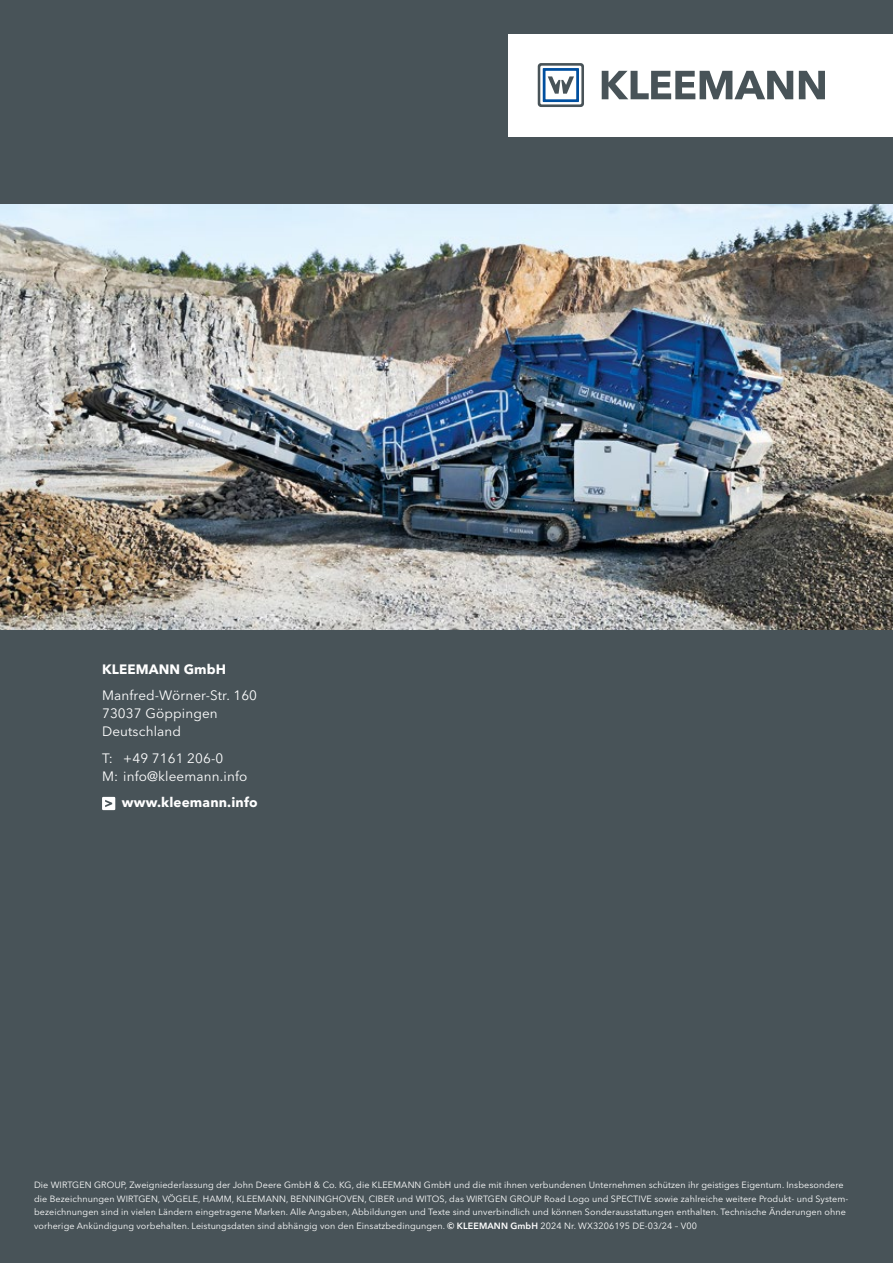
<style>
.page{position:relative;width:893px;height:1263px;background:#485358}
.page>*{position:absolute;margin:0;border:0;box-sizing:border-box;transform-origin:0 0}
.t1{font:13.5px/18px "Avenir Next LT Pro";letter-spacing:.01em;color:#fff}
.t2{font:700 13.5px "Avenir Next LT Pro";letter-spacing:.01em;color:#fff}
.t3{font:9px/13.5px "Avenir Next LT Pro";letter-spacing:.01em;color:#fff}
.s1{font-weight:600}
</style>
<div class="page">
<div style="left:509px;top:34px;width:384px;height:102px;background:#fff"></div>
<svg style="left:602px;top:71px;width:191px;height:28px"></svg>
<svg style="left:799px;top:71px;width:26px;height:28px"></svg>
<svg style="left:538px;top:63px;width:46px;height:44px"></svg>
<img style="left:0;top:204px;width:893px;height:425px">
<svg style="left:102px;top:797px;width:13px;height:13px"></svg>
<h1 class="t2" style="left:102px;top:661px;width:126px">KLEEMANN GmbH</h1>
<h1 class="t1" style="left:102px;top:686px;width:157px">Manfred-Wörner-Str. 160<br>73037 Göppingen<br>Deutschland</h1>
<h1 class="t1" style="left:102px;top:749px;width:147px">T: +49 7161 206-0<br>M: info@kleemann.info</h1>
<h1 class="t2" style="left:122px;top:794px;width:137px">www.kleemann.info</h1>
<p class="t3" style="left:34px;top:1178px;width:816px">Die WIRTGEN GROUP, Zweigniederlassung der John Deere GmbH &amp; Co. KG, die KLEEMANN GmbH und die mit ihnen verbundenen Unternehmen schützen ihr geistiges Eigentum. Insbesondere die Bezeichnungen WIRTGEN, VÖGELE, HAMM, KLEEMANN, BENNINGHOVEN, CIBER und WITOS, das WIRTGEN GROUP Road Logo und SPECTIVE sowie zahlreiche weitere Produkt- und System&shy;bezeichnungen sind in vielen Ländern eingetragene Marken. Alle Angaben, Abbildungen und Texte sind unverbindlich und können Sonderausstattungen enthalten. Technische Änderungen ohne vorherige Ankündigung vorbehalten. Leistungsdaten sind abhängig von den Einsatzbedingungen. <span class="s1">© KLEEMANN GmbH</span> 2024 Nr. WX3206195 DE-03/24 – V00</p>
</div>
